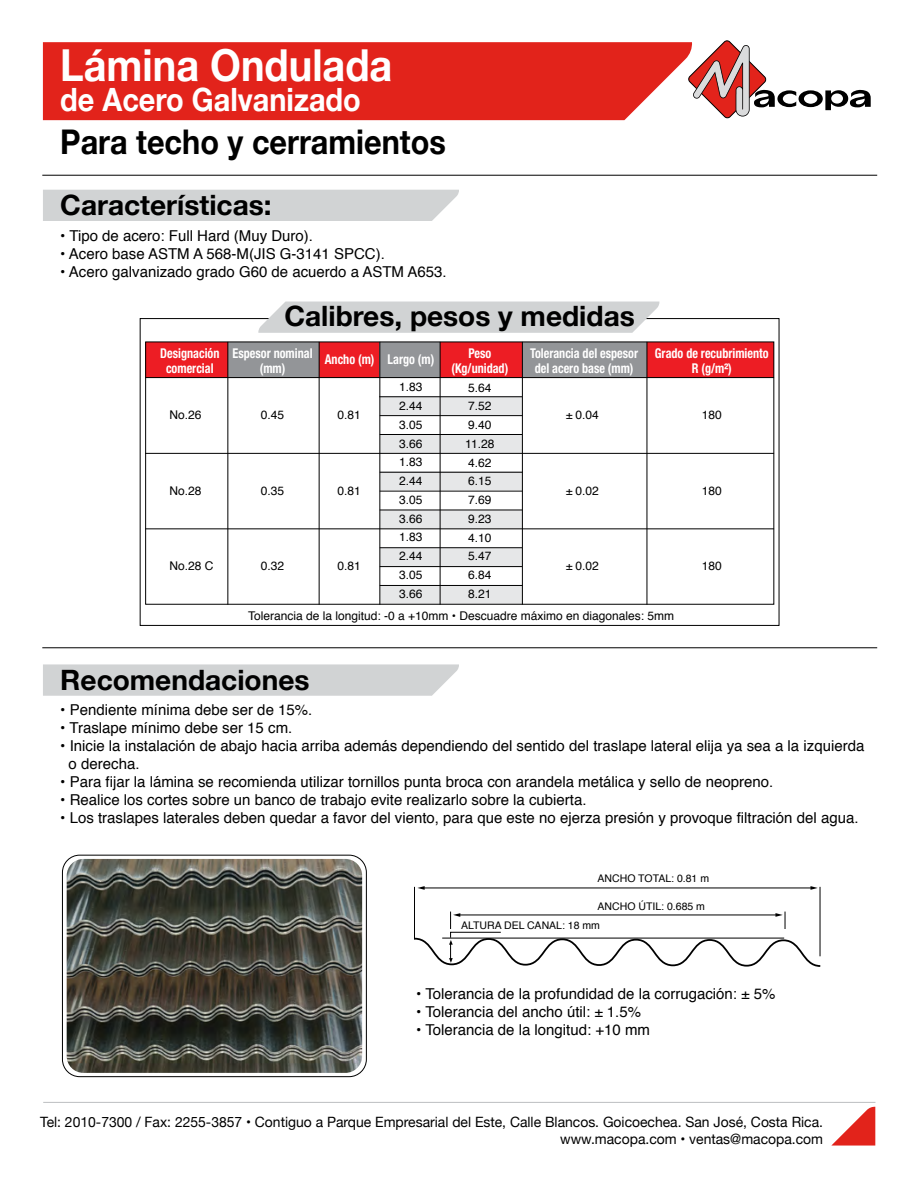
<style>
.page{position:relative;width:918px;height:1188px;background:#fff}
.page>*{position:absolute;margin:0;border:0;box-sizing:border-box;transform-origin:0 0}
.t1{font:700 44.1px "Helvetica Neue";color:#fff;scale:.9 1}
.t2{font:700 34.05px "Helvetica Neue";color:#000;scale:.9 1}
.t3{font:700 32.1px "Helvetica Neue";color:#fff;scale:.9 1}
.t4{font:700 28.05px "Helvetica Neue";color:#000}
.t5{font:15px/18px "Helvetica";color:#000}
.t6{font:14.25px/17.1px "Helvetica Neue";color:#000;text-align:right}
.t7{font:700 condensed 13.5px/15px "Helvetica Neue LT Std";color:#fff;text-align:center;scale:.9 1}
.t8{font:12px/18.8px "Helvetica";color:#000}
.t9{font:10.5px/19px "Helvetica";color:#010101}
</style>
<div class="page">
<svg style="left:139px;top:318px;width:641px;height:308px"></svg>
<div style="left:43px;top:42px;width:644px;height:78px;background:#e2231b"></div>
<div style="left:43px;top:190px;width:416px;height:31px;background:#d1d3d4"></div>
<div style="left:258px;top:302px;width:402px;height:31px;background:#d1d3d4"></div>
<svg style="left:43px;top:664px;width:416px;height:32px;background:#d3d5d6"></svg>
<svg style="left:687px;top:40px;width:184px;height:78px"></svg>
<svg style="left:831px;top:1107px;width:44px;height:39px"></svg>
<hr style="left:43px;top:1102px;width:832px;height:1px;background:#bcbec0">
<hr style="left:414px;top:887px;width:1px;height:53px;background:#000">
<hr style="left:820px;top:887px;width:1px;height:69px;background:#000">
<hr style="left:422px;top:888px;width:389px;height:1px;background:#000">
<svg style="left:417px;top:886px;width:8px;height:4px"></svg>
<svg style="left:811px;top:886px;width:7px;height:4px"></svg>
<svg style="left:414px;top:912px;width:407px;height:55px"></svg>
<img style="left:67px;top:859px;width:295px;height:214px">
<div style="left:62px;top:855px;width:305px;height:222px;border:1px solid #000;border-radius:17px"></div>
<div style="left:146px;top:342px;width:628px;height:36px;background:#ed1d24"></div>
<div style="left:228px;top:342px;width:91px;height:36px;background:#939598"></div>
<div style="left:380px;top:342px;width:60px;height:36px;background:#939598"></div>
<div style="left:522px;top:342px;width:125px;height:36px;background:#939598"></div>
<div style="left:380px;top:397px;width:143px;height:18px;background:#e6e7e8"></div>
<div style="left:380px;top:435px;width:143px;height:18px;background:#e6e7e8"></div>
<div style="left:380px;top:472px;width:143px;height:18px;background:#e6e7e8"></div>
<div style="left:380px;top:510px;width:143px;height:19px;background:#e6e7e8"></div>
<div style="left:380px;top:548px;width:143px;height:18px;background:#e6e7e8"></div>
<div style="left:380px;top:585px;width:143px;height:19px;background:#e6e7e8"></div>
<hr style="left:227px;top:342px;width:1px;height:263px;background:#000">
<hr style="left:379px;top:342px;width:1px;height:263px;background:#000">
<hr style="left:440px;top:342px;width:1px;height:263px;background:#000">
<hr style="left:522px;top:342px;width:1px;height:263px;background:#000">
<hr style="left:647px;top:342px;width:1px;height:263px;background:#000">
<hr style="left:319px;top:342px;width:1px;height:263px;background:#000">
<hr style="left:145px;top:377px;width:629px;height:1px;background:#000">
<hr style="left:379px;top:396px;width:143px;height:1px;background:#000">
<hr style="left:380px;top:415px;width:143px;height:1px;background:#000">
<hr style="left:380px;top:434px;width:142px;height:1px;background:#000">
<hr style="left:145px;top:453px;width:629px;height:1px;background:#000">
<hr style="left:380px;top:472px;width:143px;height:1px;background:#000">
<hr style="left:380px;top:491px;width:143px;height:1px;background:#000">
<hr style="left:380px;top:510px;width:143px;height:1px;background:#000">
<hr style="left:145px;top:528px;width:629px;height:1px;background:#000">
<hr style="left:380px;top:547px;width:142px;height:1px;background:#000">
<hr style="left:380px;top:566px;width:142px;height:1px;background:#000">
<hr style="left:380px;top:585px;width:143px;height:1px;background:#000">
<hr style="left:42px;top:175px;width:835px;height:1px;background:#000">
<hr style="left:42px;top:647px;width:835px;height:1px;background:#000">
<h1 class="t1" style="left:60px;top:31px;width:370px">Lámina Ondulada</h1>
<h3 class="t3" style="left:60px;top:75px;width:335px">de Acero Galvanizado</h3>
<h2 class="t2" style="left:60px;top:115px;width:430px">Para techo y cerramientos</h2>
<h3 class="t4" style="left:60px;top:183px;width:213px">Características:</h3>
<p class="t5" style="left:60px;top:227px;width:254px">• Tipo de acero: Full Hard (Muy Duro).</p>
<p class="t5" style="left:60px;top:245px;width:326px">• Acero base ASTM A 568-M(JIS G-3141 SPCC).</p>
<p class="t5" style="left:60px;top:263px;width:388px">• Acero galvanizado grado G60 de acuerdo a ASTM A653.</p>
<h3 class="t4" style="left:284px;top:294px;width:352px">Calibres, pesos y medidas</h3>
<p class="t7" style="left:160px;top:345px;width:67px">Designación comercial</p>
<p class="t8" style="left:170px;top:406px;width:34px">No.26</p>
<p class="t8" style="left:170px;top:482px;width:34px">No.28</p>
<p class="t8" style="left:170px;top:557px;width:46px">No.28 C</p>
<p class="t7" style="left:325px;top:351px;width:57px">Ancho (m)</p>
<p class="t7" style="left:655px;top:345px;width:128px">Grado de recubrimiento<br>R (g/m²)</p>
<p class="t7" style="left:233px;top:345px;width:90px">Espesor nominal (mm)</p>
<p class="t7" style="left:530px;top:345px;width:122px">Tolerancia del espesor del acero base (mm)</p>
<p class="t7" style="left:451px;top:345px;width:65px">Peso (Kg/unidad)</p>
<p class="t7" style="left:388px;top:351px;width:53px">Largo (m)</p>
<p class="t8" style="left:261px;top:406px;width:25px">0.45</p>
<p class="t8" style="left:261px;top:481px;width:25px">0.35</p>
<p class="t8" style="left:261px;top:557px;width:25px">0.32</p>
<p class="t8" style="left:337px;top:406px;width:25px">0.81</p>
<p class="t8" style="left:337px;top:481px;width:25px">0.81</p>
<p class="t8" style="left:337px;top:557px;width:25px">0.81</p>
<p class="t8" style="left:399px;top:378px;width:25px;text-align:justify">1.83<br>2.44<br>3.05<br>3.66<br>1.83<br>2.44<br>3.05<br>3.66<br>1.83<br>2.44<br>3.05<br>3.66</p>
<p class="t8" style="left:465px;top:378px;width:31px">5.64<br>7.52<br>9.40<br>11.28<br>4.62<br>6.15<br>7.69<br>9.23<br>4.10<br>5.47<br>6.84<br>8.21</p>
<p class="t8" style="left:566px;top:406px;width:35px">± 0.04</p>
<p class="t8" style="left:566px;top:481px;width:35px">± 0.02</p>
<p class="t8" style="left:566px;top:557px;width:35px">± 0.02</p>
<p class="t8" style="left:702px;top:406px;width:22px">180</p>
<p class="t8" style="left:702px;top:481px;width:22px">180</p>
<p class="t8" style="left:702px;top:557px;width:22px">180</p>
<p class="t8" style="left:248px;top:607px;width:428px">Tolerancia de la longitud: -0 a +10mm • Descuadre máximo en diagonales: 5mm</p>
<h3 class="t4" style="left:60px;top:658px;width:251px">Recomendaciones</h3>
<p class="t5" style="left:60px;top:702px;width:254px">• Pendiente mínima debe ser de 15%.</p>
<p class="t5" style="left:60px;top:720px;width:234px">• Traslape mínimo debe ser 15 cm.</p>
<p class="t5" style="left:69px;top:738px;width:797px;text-indent:-8px">• Inicie la instalación de abajo hacia arriba además dependiendo del sentido del traslape lateral elija ya sea a la izquierda o derecha.</p>
<p class="t5" style="left:60px;top:774px;width:715px">• Para fijar la lámina se recomienda utilizar tornillos punta broca con arandela metálica y sello de neopreno.</p>
<p class="t5" style="left:60px;top:792px;width:528px">• Realice los cortes sobre un banco de trabajo evite realizarlo sobre la cubierta.</p>
<p class="t5" style="left:60px;top:810px;width:800px">• Los traslapes laterales deben quedar a favor del viento, para que este no ejerza presión y provoque filtración del agua.</p>
<p class="t9" style="left:598px;top:869px;width:113px">ANCHO TOTAL: 0.81 m</p>
<p class="t9" style="left:461px;top:897px;width:246px;text-indent:137px">ANCHO ÚTIL: 0.685 m<br>ALTURA DEL CANAL: 18 mm</p>
<p class="t5" style="left:416px;top:985px;width:361px">• Tolerancia de la profundidad de la corrugación: ± 5%</p>
<p class="t5" style="left:416px;top:1003px;width:226px">• Tolerancia del ancho útil: ± 1.5%</p>
<p class="t5" style="left:416px;top:1021px;width:235px">• Tolerancia de la longitud: +10 mm</p>
<p class="t6" style="left:40px;top:1114px;width:784px">Tel: 2010-7300 / Fax: 2255-3857 • Contiguo a Parque Empresarial del Este, Calle Blancos. Goicoechea. San José, Costa Rica. www.macopa.com • ventas@macopa.com</p>
</div>
